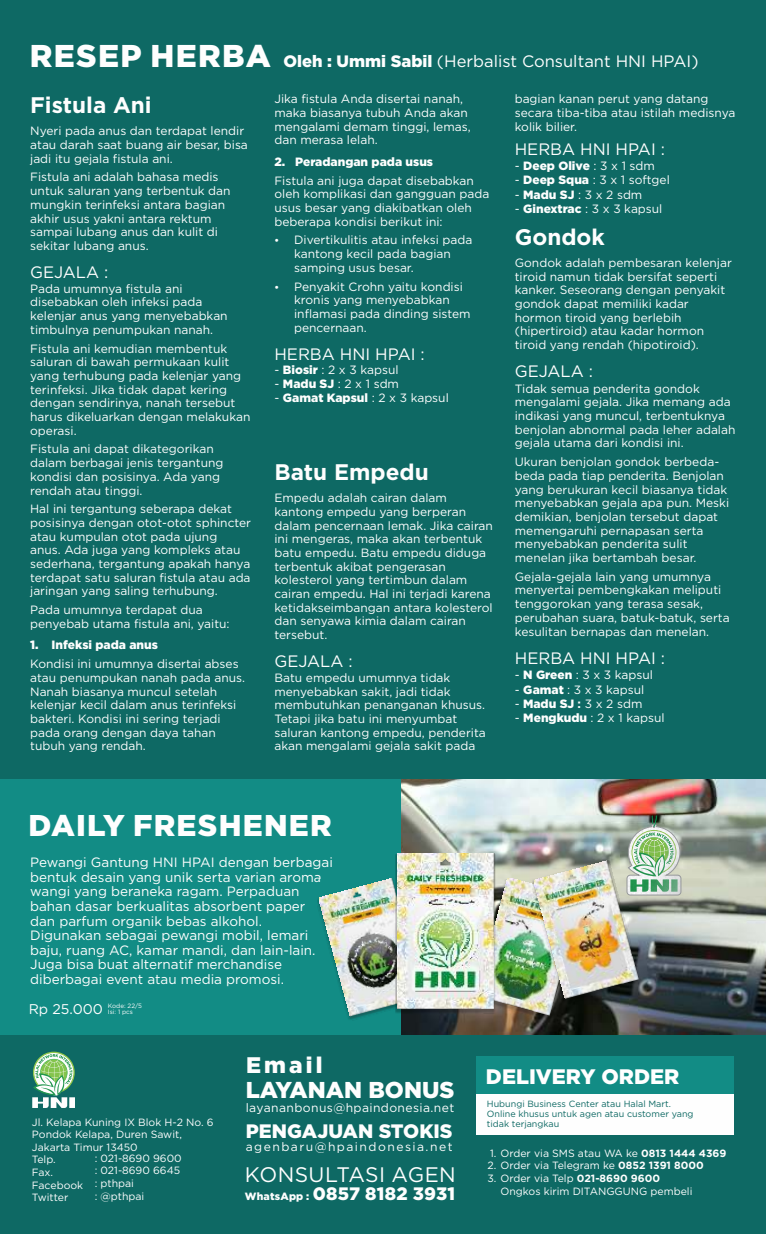
<style>
.page{position:relative;width:766px;height:1234px;background:#fff}
.page>*{position:absolute;margin:0;border:0;box-sizing:border-box;transform-origin:0 0}
.t1{font:900 31.5px "Gotham";letter-spacing:.04em;color:#fefefe}
.t2{font:900 30px "Gotham";letter-spacing:.04em;color:#fefefe}
.t3{font:900 22.95px "Gotham";color:#fefefe}
.t4{font:700 22.5px "Gotham";color:#fefefe}
.t5{font:900 22.5px "Gotham";letter-spacing:.14em;color:#fefefe}
.t6{font:21px "Gotham";letter-spacing:.02em;color:#fefefe}
.t7{font:900 21px "Gotham";color:#fff}
.t8{font:900 19.35px "Gotham";color:#fefefe}
.t9{font:900 18px "Gotham";letter-spacing:.02em;color:#fefefe}
.t10{font:16.5px "Gotham";color:#fefefe}
.t11{font:14.1px "Gotham";color:#fefefe}
.t12{font:13.5px/14.5px "Gotham";color:#fefefe}
.t13{font:12.15px "Gotham";letter-spacing:.035em;color:#fefefe}
.t14{font:12.15px "Gotham";letter-spacing:.12em;color:#fefefe}
.t15{font:12px/13.6px "Gotham";color:#fefefe}
.t16{font:900 12px "Gotham";color:#fefefe}
.t17{font:10.5px/12.6px "Gotham";color:#fefefe}
.t18{font:9px/9.8px "Gotham";color:#0e6964}
.t19{font:6.3px/6px "Gotham";color:#fefefe}
.s1{font-weight:900}
.s2{font-weight:400}
.s3{font-weight:700}
.s4{font-size:10.5px}
</style>
<div class="page">
<div style="left:0;top:0;width:765px;height:1233px;background:#0e6964"></div>
<div style="left:476px;top:1056px;width:257px;height:68px;background:#128c85"></div>
<div style="left:476px;top:1093px;width:257px;height:41px;background:#fefefe"></div>
<svg style="left:32px;top:1051px;width:43px;height:56px"></svg>
<img style="left:400px;top:779px;width:365px;height:255px">
<img style="left:626px;top:815px;width:55px;height:80px">
<div style="left:0;top:779px;width:400px;height:255px;background:#128c85"></div>
<img style="left:474px;top:1012px;width:108px;height:8px">
<img style="left:475px;top:877px;width:107px;height:140px">
<img style="left:317px;top:899px;width:109px;height:121px">
<img style="left:319px;top:878px;width:106px;height:139px">
<img style="left:395px;top:854px;width:100px;height:158px">
<img style="left:397px;top:853px;width:98px;height:156px">
<img style="left:532px;top:861px;width:108px;height:142px">
<img style="left:534px;top:860px;width:106px;height:139px">
<h1 class="t1" style="left:30px;top:42px;width:242px">RESEP HERBA</h1>
<h3 class="t4" style="left:30px;top:96px;width:123px">Fistula Ani</h3>
<p class="t15" style="left:30px;top:125px;width:219px">Nyeri pada anus dan terdapat lendir atau darah saat buang air besar, bisa jadi itu gejala fistula ani.</p>
<p class="t15" style="left:30px;top:171px;width:202px">Fistula ani adalah bahasa medis untuk saluran yang terbentuk dan mungkin terinfeksi antara bagian akhir usus yakni antara rektum sampai lubang anus dan kulit di sekitar lubang anus.</p>
<h3 class="t10" style="left:30px;top:265px;width:80px">GEJALA :</h3>
<p class="t15" style="left:30px;top:282px;width:199px">Pada umumnya fistula ani disebabkan oleh infeksi pada kelenjar anus yang menyebabkan timbulnya penumpukan nanah.</p>
<p class="t15" style="left:30px;top:342px;width:222px">Fistula ani kemudian membentuk saluran di bawah permukaan kulit yang terhubung pada kelenjar yang terinfeksi. Jika tidak dapat kering dengan sendirinya, nanah tersebut harus dikeluarkan dengan melakukan operasi.</p>
<p class="t15" style="left:30px;top:443px;width:195px">Fistula ani dapat dikategorikan dalam berbagai jenis tergantung kondisi dan posisinya. Ada yang rendah atau tinggi.</p>
<p class="t15" style="left:30px;top:502px;width:222px">Hal ini tergantung seberapa dekat posisinya dengan otot-otot sphincter atau kumpulan otot pada ujung<br>anus. Ada juga yang kompleks atau sederhana, tergantung apakah hanya terdapat satu saluran fistula atau ada jaringan yang saling terhubung.</p>
<p class="t15" style="left:30px;top:603px;width:201px">Pada umumnya terdapat dua penyebab utama fistula ani, yaitu:</p>
<p class="t16" style="left:30px;top:639px;width:129px">1. Infeksi pada anus</p>
<p class="t15" style="left:30px;top:657px;width:216px">Kondisi ini umumnya disertai abses atau penumpukan nanah pada anus.<br>Nanah biasanya muncul setelah kelenjar kecil dalam anus terinfeksi bakteri. Kondisi ini sering terjadi pada orang dengan daya tahan tubuh yang rendah.</p>
<h3 class="t10" style="left:283px;top:54px;width:416px"><span class="s1">Oleh : Ummi Sabil</span> (Herbalist Consultant HNI HPAI)</h3>
<p class="t15" style="left:274px;top:93px;width:198px">Jika fistula Anda disertai nanah, maka biasanya tubuh Anda akan mengalami demam tinggi, lemas, dan merasa lelah.</p>
<p class="t16" style="left:274px;top:156px;width:160px">2. Peradangan pada usus</p>
<p class="t15" style="left:274px;top:174px;width:216px">Fistula ani juga dapat disebabkan oleh komplikasi dan gangguan pada usus besar yang diakibatkan oleh beberapa kondisi berikut ini:</p>
<p class="t15" style="left:294px;top:234px;width:180px">Divertikulitis atau infeksi pada kantong kecil pada bagian samping usus besar.</p>
<p class="t15" style="left:294px;top:280px;width:178px">Penyakit Crohn yaitu kondisi kronis yang menyebabkan inflamasi pada dinding sistem pencernaan.</p>
<h3 class="t10" style="left:274px;top:346px;width:152px">HERBA HNI HPAI :</h3>
<p class="t15" style="left:274px;top:364px;width:126px">- <span class="s1">Biosir</span> : 2 x 3 kapsul</p>
<p class="t15" style="left:274px;top:377px;width:126px">- <span class="s1">Madu SJ</span> : 2 x 1 sdm</p>
<p class="t15" style="left:274px;top:391px;width:176px">- <span class="s1">Gamat Kapsul</span> : 2 x 3 kapsul</p>
<p class="t15" style="left:514px;top:93px;width:222px">bagian kanan perut yang datang secara tiba-tiba atau istilah medisnya kolik bilier.</p>
<h3 class="t10" style="left:514px;top:142px;width:152px">HERBA HNI HPAI :</h3>
<p class="t16" style="left:514px;top:160px;width:142px"><span class="s2">-</span> Deep Olive <span class="s2">: 3 x 1 sdm</span></p>
<p class="t15" style="left:514px;top:174px;width:156px">- <span class="s1">Deep Squa</span> : 3 x 1 softgel</p>
<p class="t15" style="left:514px;top:188px;width:129px">- <span class="s1">Madu SJ</span> : 3 x 2 sdm</p>
<p class="t15" style="left:514px;top:202px;width:149px">- <span class="s1">Ginextrac</span> : 3 x 3 kapsul</p>
<h3 class="t4" style="left:514px;top:228px;width:92px">Gondok</h3>
<p class="t15" style="left:514px;top:256px;width:218px">Gondok adalah pembesaran kelenjar tiroid namun tidak bersifat seperti kanker. Seseorang dengan penyakit gondok dapat memiliki kadar hormon tiroid yang berlebih (hipertiroid) atau kadar hormon tiroid yang rendah (hipotiroid).</p>
<h3 class="t10" style="left:514px;top:364px;width:80px">GEJALA :</h3>
<p class="t15" style="left:514px;top:382px;width:222px">Tidak semua penderita gondok mengalami gejala. Jika memang ada indikasi yang muncul, terbentuknya benjolan abnormal pada leher adalah gejala utama dari kondisi ini.</p>
<p class="t15" style="left:514px;top:455px;width:216px">Ukuran benjolan gondok berbeda&shy;beda pada tiap penderita. Benjolan yang berukuran kecil biasanya tidak menyebabkan gejala apa pun. Meski demikian, benjolan tersebut dapat memengaruhi pernapasan serta menyebabkan penderita sulit menelan jika bertambah besar.</p>
<p class="t15" style="left:514px;top:570px;width:216px">Gejala-gejala lain yang umumnya menyertai pembengkakan meliputi tenggorokan yang terasa sesak, perubahan suara, batuk-batuk, serta kesulitan bernapas dan menelan.</p>
<h3 class="t10" style="left:514px;top:650px;width:152px">HERBA HNI HPAI :</h3>
<p class="t15" style="left:514px;top:668px;width:140px">- <span class="s1">N Green</span> : 3 x 3 kapsul</p>
<p class="t15" style="left:514px;top:683px;width:131px">- <span class="s1">Gamat</span> : 3 x 3 kapsul</p>
<p class="t15" style="left:514px;top:697px;width:129px">- <span class="s1">Madu SJ</span> <span class="s3">:</span> 3 x 2 sdm</p>
<p class="t15" style="left:514px;top:711px;width:151px">- <span class="s1">Mengkudu</span> : 2 x 1 kapsul</p>
<h3 class="t4" style="left:274px;top:463px;width:156px">Batu Empedu</h3>
<p class="t15" style="left:274px;top:491px;width:220px">Empedu adalah cairan dalam kantong empedu yang berperan dalam pencernaan lemak. Jika cairan ini mengeras, maka akan terbentuk batu empedu. Batu empedu diduga terbentuk akibat pengerasan kolesterol yang tertimbun dalam cairan empedu. Hal ini terjadi karena ketidakseimbangan antara kolesterol dan senyawa kimia dalam cairan tersebut.</p>
<h3 class="t10" style="left:274px;top:653px;width:80px">GEJALA :</h3>
<p class="t15" style="left:274px;top:671px;width:213px">Batu empedu umumnya tidak menyebabkan sakit, jadi tidak membutuhkan penanganan khusus.<br>Tetapi jika batu ini menyumbat saluran kantong empedu, penderita akan mengalami gejala sakit pada</p>
<h2 class="t2" style="left:28px;top:812px;width:305px">DAILY FRESHENER</h2>
<p class="t12" style="left:30px;top:855px;width:304px">Pewangi Gantung HNI HPAI dengan berbagai bentuk desain yang unik serta varian aroma wangi yang beraneka ragam. Perpaduan bahan dasar berkualitas absorbent paper dan parfum organik bebas alkohol.<br>Digunakan sebagai pewangi mobil, lemari baju, ruang AC, kamar mandi, dan lain-lain.<br>Juga bisa buat alternatif merchandise diberbagai event atau media promosi.</p>
<p class="t11" style="left:29px;top:1002px;width:76px">Rp 25.000</p>
<p class="t19" style="left:108px;top:1003px;width:36px">Kode: 22/5<br>Isi: 1 pcs</p>
<h3 class="t5" style="left:246px;top:1054px;width:78px">Email</h3>
<p class="t17" style="left:32px;top:1115px;width:183px">Jl. Kelapa Kuning IX Blok H-2 No. 6<br>Pondok Kelapa, Duren Sawit,<br>Jakarta Timur 13450<br>Telp.<br>Fax.<br>Facebook<br>Twitter</p>
<p class="t17" style="left:95px;top:1152px;width:88px">: 021-8690 9600 : 021-8690 6645 : pthpai<br>: @pthpai</p>
<h3 class="t3" style="left:246px;top:1079px;width:210px">LAYANAN BONUS</h3>
<p class="t13" style="left:246px;top:1101px;width:210px">layananbonus@hpaindonesia.net</p>
<h3 class="t8" style="left:246px;top:1121px;width:208px">PENGAJUAN STOKIS</h3>
<p class="t14" style="left:246px;top:1140px;width:208px">agenbaru@hpaindonesia.net</p>
<h3 class="t6" style="left:245px;top:1164px;width:212px">KONSULTASI AGEN</h3>
<h3 class="t9" style="left:245px;top:1184px;width:212px"><span class="s4">WhatsApp :</span> 0857 8182 3931</h3>
<h3 class="t7" style="left:486px;top:1067px;width:195px">DELIVERY ORDER</h3>
<p class="t18" style="left:486px;top:1099px;width:208px">Hubungi Business Center atau Halal Mart.<br>Online khusus untuk agen atau customer yang tidak terjangkau</p>
<p class="t17" style="left:490px;top:1147px;width:238px">1. Order via SMS atau WA ke <span class="s3">0813 1444 4369</span></p>
<p class="t17" style="left:487px;top:1159px;width:218px">2. Order via Telegram ke <span class="s3">0852 1391 8000</span></p>
<p class="t17" style="left:500px;top:1172px;width:193px;text-indent:-13px">3. Order via Telp <span class="s3">021-8690 9600<br></span>Ongkos kirim DITANGGUNG pembeli</p>
</div>
